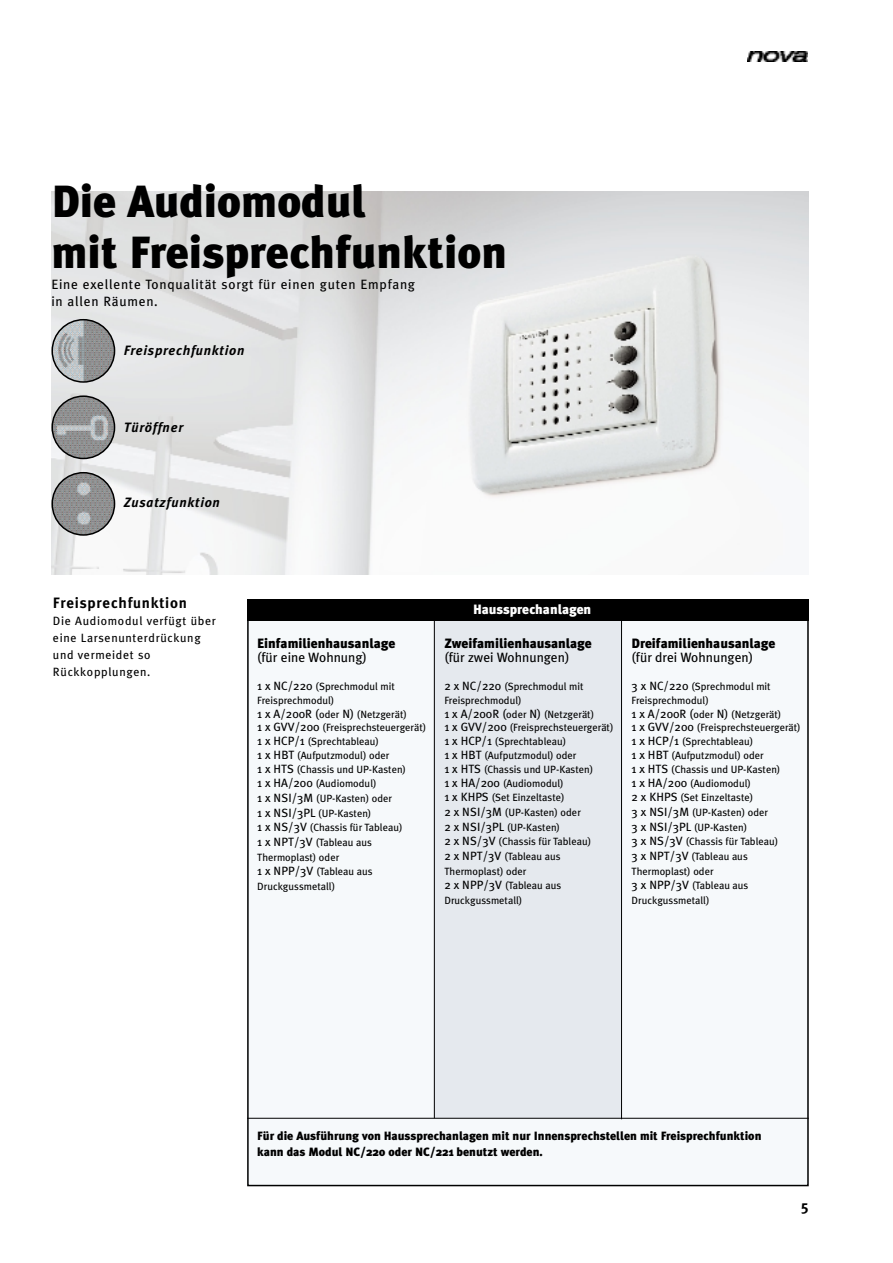
<style>
.page{position:relative;width:893px;height:1263px;background:#fff}
.page>*{position:absolute;margin:0;border:0;box-sizing:border-box;transform-origin:0 0}
.t1{font:900 45px/51px "Meta Plus";color:#000}
.t2{font:700 15px "Meta Plus";letter-spacing:.055em;color:#000}
.t3{font:900 13.5px "Meta Plus";color:#000}
.t4{font:13.5px/16.5px "Meta Plus";letter-spacing:.055em;color:#000}
.t5{font:13.5px "Meta Plus";color:#000}
.t6{font:italic 700 13.5px "Meta Plus";letter-spacing:.055em;color:#000}
.t7{font:900 13.5px "Meta Plus";color:#fff}
.t8{font:900 12px/15.8px "Meta Plus";color:#000}
.t9{font:12px/17px "Meta Plus";letter-spacing:.055em;color:#000}
.t10{font:10.5px/14.2px "Meta Plus";color:#000}
.s1{font-size:12px}
</style>
<div class="page">
<div style="left:247px;top:600px;width:561px;height:586px;background:#f6f9fb"></div>
<div style="left:434px;top:600px;width:187px;height:518px;background:#e5e9ee"></div>
<hr style="left:434px;top:600px;width:1px;height:518px;background:#000">
<hr style="left:247px;top:1118px;width:561px;height:1px;background:#000">
<hr style="left:621px;top:600px;width:1px;height:519px;background:#000">
<img style="left:747px;top:51px;width:60px;height:11px">
<img style="left:51px;top:191px;width:757px;height:383px">
<div style="left:247px;top:600px;width:561px;height:21px;background:#000"></div>
<svg style="left:51px;top:319px;width:64px;height:64px;background:#a4a7a8"></svg>
<svg style="left:51px;top:395px;width:64px;height:64px;background:#9d9e9f"></svg>
<svg style="left:51px;top:472px;width:64px;height:64px;background:#9b9c9d"></svg>
<h1 class="t1" style="left:51px;top:181px;width:457px">Die Audiomodul<br>mit Freisprechfunktion</h1>
<p class="t4" style="left:51px;top:278px;width:365px">Eine exellente Tonqualität sorgt für einen guten Empfang in allen Räumen.</p>
<p class="t6" style="left:124px;top:346px;width:122px">Freisprechfunktion</p>
<p class="t6" style="left:124px;top:422px;width:61px">Türöffner</p>
<p class="t6" style="left:124px;top:498px;width:98px">Zusatzfunktion</p>
<h2 class="t2" style="left:53px;top:598px;width:136px">Freisprechfunktion</h2>
<p class="t9" style="left:53px;top:614px;width:164px">Die Audiomodul verfügt über eine Larsenunterdrückung und vermeidet so<br>Rückkopplungen.</p>
<p class="t3" style="left:257px;top:638px;width:140px">Einfamilienhausanlage</p>
<p class="t5" style="left:257px;top:652px;width:111px">(für eine Wohnung)</p>
<p class="t10" style="left:257px;top:680px;width:171px"><span class="s1">1 x NC/220</span> (Sprechmodul mit<br>Freisprechmodul)<br><span class="s1">1 x A/200R (</span>oder <span class="s1">N)</span> (Netzgerät)<br><span class="s1">1 x GVV/200</span> (Freisprechsteuergerät)<br><span class="s1">1 x HCP/1</span> (Sprechtableau)<br><span class="s1">1 x HBT</span> (Aufputzmodul) oder<br><span class="s1">1 x HTS</span> (Chassis und UP-Kasten)<br><span class="s1">1 x HA/200</span> (Audiomodul)<br><span class="s1">1 x NSI/3M</span> (UP-Kasten) oder<br><span class="s1">1 x NSI/3PL</span> (UP-Kasten)<br><span class="s1">1 x NS/3V</span> (Chassis für Tableau)<br><span class="s1">1 x NPT/3V</span> (Tableau aus<br>Thermoplast) oder<br><span class="s1">1 x NPP/3V</span> (Tableau aus<br>Druckgussmetall)</p>
<p class="t7" style="left:473px;top:604px;width:120px">Haussprechanlagen</p>
<p class="t3" style="left:444px;top:638px;width:149px">Zweifamilienhausanlage</p>
<p class="t5" style="left:444px;top:652px;width:127px">(für zwei Wohnungen)</p>
<p class="t10" style="left:444px;top:680px;width:171px"><span class="s1">2 x NC/220</span> (Sprechmodul mit<br>Freisprechmodul)<br><span class="s1">1 x A/200R (</span>oder <span class="s1">N)</span> (Netzgerät)<br><span class="s1">1 x GVV/200</span> (Freisprechsteuergerät)<br><span class="s1">1 x HCP/1</span> (Sprechtableau)<br><span class="s1">1 x HBT</span> (Aufputzmodul) oder<br><span class="s1">1 x HTS</span> (Chassis und UP-Kasten)<br><span class="s1">1 x HA/200</span> (Audiomodul)<br><span class="s1">1 x KHPS</span> (Set Einzeltaste)<br><span class="s1">2 x NSI/3M</span> (UP-Kasten) oder<br><span class="s1">2 x NSI/3PL</span> (UP-Kasten)<br><span class="s1">2 x NS/3V</span> (Chassis für Tableau)<br><span class="s1">2 x NPT/3V</span> (Tableau aus<br>Thermoplast) oder<br><span class="s1">2 x NPP/3V</span> (Tableau aus<br>Druckgussmetall)</p>
<p class="t3" style="left:631px;top:638px;width:145px">Dreifamilienhausanlage</p>
<p class="t5" style="left:631px;top:652px;width:123px">(für drei Wohnungen)</p>
<p class="t10" style="left:631px;top:680px;width:171px"><span class="s1">3 x NC/220</span> (Sprechmodul mit<br>Freisprechmodul)<br><span class="s1">1 x A/200R (</span>oder <span class="s1">N)</span> (Netzgerät)<br><span class="s1">1 x GVV/200</span> (Freisprechsteuergerät)<br><span class="s1">1 x HCP/1</span> (Sprechtableau)<br><span class="s1">1 x HBT</span> (Aufputzmodul) oder<br><span class="s1">1 x HTS</span> (Chassis und UP-Kasten)<br><span class="s1">1 x HA/200</span> (Audiomodul)<br><span class="s1">2 x KHPS</span> (Set Einzeltaste)<br><span class="s1">3 x NSI/3M</span> (UP-Kasten) oder<br><span class="s1">3 x NSI/3PL</span> (UP-Kasten)<br><span class="s1">3 x NS/3V</span> (Chassis für Tableau)<br><span class="s1">3 x NPT/3V</span> (Tableau aus<br>Thermoplast) oder<br><span class="s1">3 x NPP/3V</span> (Tableau aus<br>Druckgussmetall)</p>
<p class="t8" style="left:257px;top:1129px;width:506px">Für die Ausführung von Haussprechanlagen mit nur Innensprechstellen mit Freisprechfunktion kann das Modul NC/220 oder NC/221 benutzt werden.</p>
<h2 class="t2" style="left:801px;top:1200px;width:9px">5</h2>
</div>
